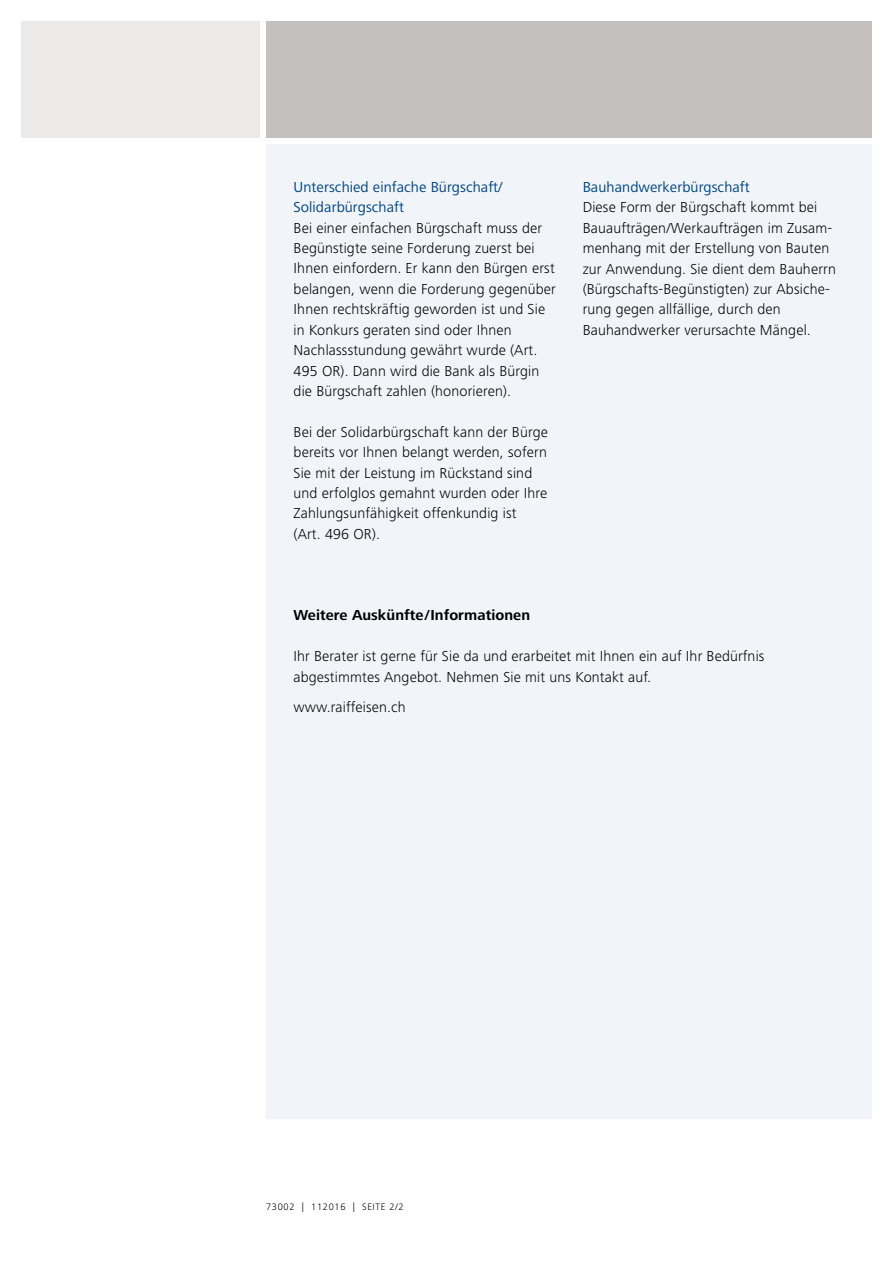
<style>
.page{position:relative;width:893px;height:1263px;background:#fff}
.page>*{position:absolute;margin:0;border:0;box-sizing:border-box;transform-origin:0 0}
.t1{font:300 15px/20.4px "Frutiger Next LT";letter-spacing:.01em;color:#000}
.t2{font:15px/20.4px "Frutiger Next LT";letter-spacing:.005em;color:#004380}
.t3{font:700 15px "Frutiger Next LT";letter-spacing:.005em;color:#000}
.t4{font:300 9.75px "Frutiger Next LT";letter-spacing:.07em;color:#000}
</style>
<div class="page">
<div style="left:266px;top:144px;width:606px;height:975px;background:#f1f5fa"></div>
<div style="left:21px;top:21px;width:239px;height:117px;background:#ebeae9"></div>
<div style="left:266px;top:21px;width:606px;height:117px;background:#c4c0be"></div>
<p class="t2" style="left:294px;top:177px;width:210px">Unterschied einfache Bürgschaft/<br>Solidarbürgschaft</p>
<p class="t1" style="left:294px;top:217px;width:264px">Bei einer einfachen Bürgschaft muss der Begünstigte seine Forderung zuerst bei Ihnen einfordern. Er kann den Bürgen erst belangen, wenn die Forderung gegenüber Ihnen rechtskräftig geworden ist und Sie in Konkurs geraten sind oder Ihnen Nachlassstundung gewährt wurde (Art.<br>495 OR). Dann wird die Bank als Bürgin die Bürgschaft zahlen (honorieren).</p>
<p class="t1" style="left:294px;top:422px;width:256px">Bei der Solidarbürgschaft kann der Bürge bereits vor Ihnen belangt werden, sofern Sie mit der Leistung im Rückstand sind und erfolglos gemahnt wurden oder Ihre Zahlungsunfähigkeit offenkundig ist<br>(Art. 496 OR).</p>
<p class="t2" style="left:583px;top:177px;width:169px">Bauhandwerkerbürgschaft</p>
<p class="t1" style="left:583px;top:197px;width:255px">Diese Form der Bürgschaft kommt bei Bauaufträgen/Werkaufträgen im Zusam&shy;menhang mit der Erstellung von Bauten zur Anwendung. Sie dient dem Bauherrn (Bürgschafts-Begünstigten) zur Absiche&shy;rung gegen allfällige, durch den Bauhandwerker verursachte Mängel.</p>
<p class="t3" style="left:293px;top:607px;width:238px">Weitere Auskünfte/Informationen</p>
<p class="t1" style="left:293px;top:646px;width:473px">Ihr Berater ist gerne für Sie da und erarbeitet mit Ihnen ein auf Ihr Bedürfnis abgestimmtes Angebot. Nehmen Sie mit uns Kontakt auf.</p>
<p class="t1" style="left:293px;top:697px;width:114px">www.raiffeisen.ch</p>
<p class="t4" style="left:266px;top:1202px;width:139px">73002 | 112016 | SEITE 2/2</p>
</div>
